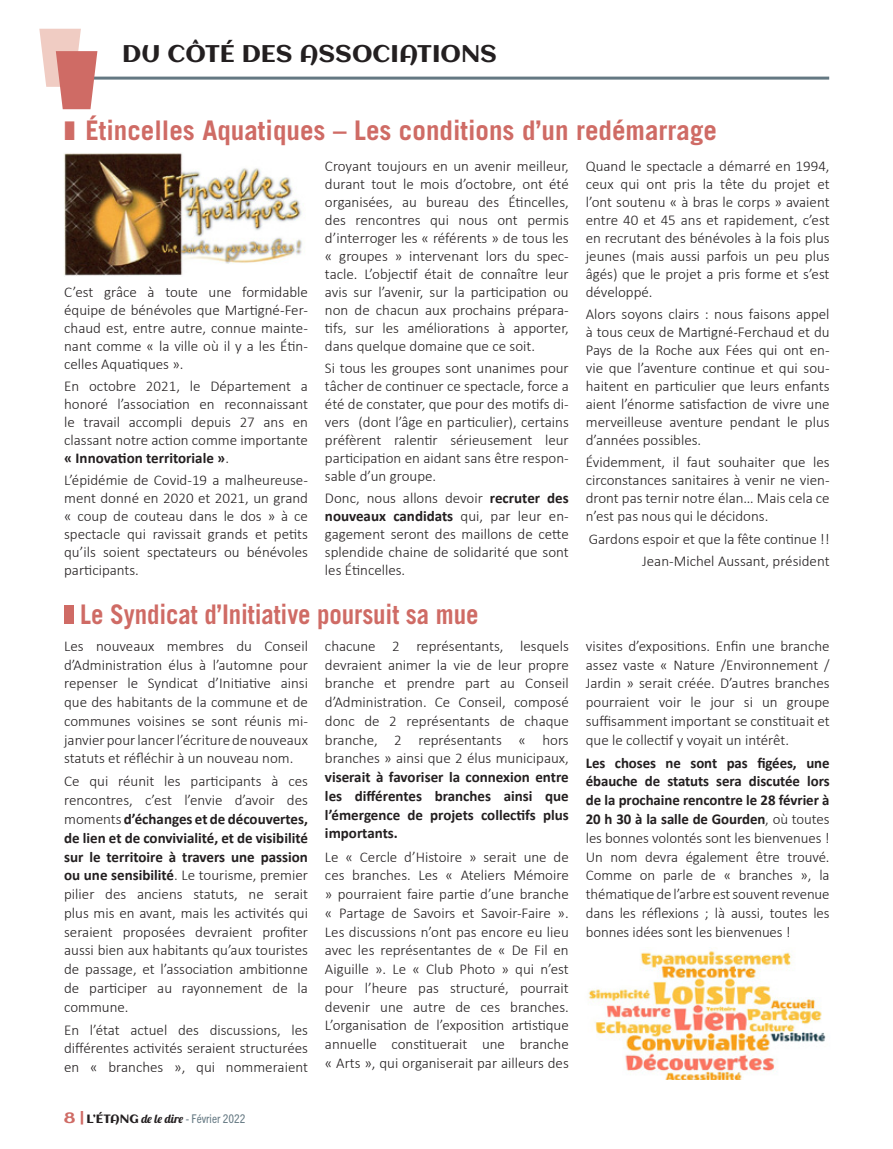
<style>
.page{position:relative;width:893px;height:1149px;background:#fff}
.page>*{position:absolute;margin:0;border:0;box-sizing:border-box;transform-origin:0 0}
.titre{font:700 27px "Trade Gothic";color:#cf6b65}
.titre-2{font:700 27px "Trade Gothic";color:#cf6b65;scale:.92 1}
.t1{font:24px "Aclonica";color:#231f20}
.texte{font:300 15px/18.8px "Calibri";color:#231f20;text-align:justify}
.t2{font:condensed 12px "Trade Gothic Next LT Pro";color:#647882}
.s1{font-weight:700}
.s2{font-family:"Aclonica";font-stretch:normal;font-size:15px;color:#cf6b65}
.s3{font-family:"Aclonica";font-stretch:normal;color:#231f20}
.s4{font-family:"Lobster 1.4";font-stretch:normal;color:#231f20}
</style>
<div class="page">
<hr style="left:85px;top:77px;width:744px;height:3px;background:#647882">
<svg style="left:39px;top:29px;width:58px;height:80px"></svg>
<div style="left:64px;top:604px;width:9px;height:19px;background:#cf6b65"></div>
<img style="left:64px;top:153px;width:238px;height:123px">
<img style="left:588px;top:950px;width:238px;height:129px">
<h2 class="t1" style="left:122px;top:37px;width:376px">DU CÔTÉ DES ASSOCIATIONS</h2>
<p class="titre" style="left:64px;top:113px;width:654px">❚ Étincelles Aquatiques – Les conditions d’un redémarrage</p>
<p class="texte" style="left:64px;top:282px;width:245px;line-height:18px">C’est grâce à toute une formidable équipe de bénévoles que Martigné-Fer&shy;chaud est, entre autre, connue mainte&shy;nant comme « la ville où il y a les Étin&shy;celles Aquatiques ».</p>
<p class="texte" style="left:64px;top:376px;width:245px;line-height:18px">En octobre 2021, le Département a honoré l’association en reconnaissant le travail accompli depuis 27 ans en classant notre action comme importante <span class="s1">« Innovation territoriale »</span>.</p>
<p class="texte" style="left:64px;top:471px;width:245px;line-height:18px">L’épidémie de Covid-19 a malheureuse&shy;ment donné en 2020 et 2021, un grand « coup de couteau dans le dos » à ce spectacle qui ravissait grands et petits qu’ils soient spectateurs ou bénévoles participants.</p>
<p class="texte" style="left:325px;top:156px;width:245px;line-height:18px">Croyant toujours en un avenir meilleur, durant tout le mois d’octobre, ont été organisées, au bureau des Étincelles, des rencontres qui nous ont permis d’interroger les « référents » de tous les « groupes » intervenant lors du spec&shy;tacle. L’objectif était de connaître leur avis sur l’avenir, sur la participation ou non de chacun aux prochains prépara&shy;tifs, sur les améliorations à apporter, dans quelque domaine que ce soit.</p>
<p class="texte" style="left:325px;top:358px;width:245px;line-height:18px">Si tous les groupes sont unanimes pour tâcher de continuer ce spectacle, force a été de constater, que pour des motifs di&shy;vers (dont l’âge en particulier), certains préfèrent ralentir sérieusement leur participation en aidant sans être respon&shy;sable d’un groupe.</p>
<p class="texte" style="left:325px;top:489px;width:245px;line-height:18px">Donc, nous allons devoir <span class="s1">recruter des nouveaux candidats</span> qui, par leur en&shy;gagement seront des maillons de cette splendide chaine de solidarité que sont les Étincelles.</p>
<p class="titre-2" style="left:80px;top:597px;width:434px">Le Syndicat d’Initiative poursuit sa mue</p>
<p class="texte" style="left:64px;top:636px;width:245px">Les nouveaux membres du Conseil d’Administration élus à l’automne pour repenser le Syndicat d’Initiative ainsi que des habitants de la commune et de communes voisines se sont réunis mi&shy;janvier pour lancer l’écriture de nouveaux statuts et réfléchir à un nouveau nom.</p>
<p class="texte" style="left:64px;top:771px;width:245px">Ce qui réunit les participants à ces rencontres, c’est l’envie d’avoir des moments <span class="s1">d’échanges et de découvertes, de lien et de convivialité, et de visibilité sur le territoire à travers une passion ou une sensibilité</span>. Le tourisme, premier pilier des anciens statuts, ne serait plus mis en avant, mais les activités qui seraient proposées devraient profiter aussi bien aux habitants qu’aux touristes de passage, et l’association ambitionne de participer au rayonnement de la commune.</p>
<p class="texte" style="left:64px;top:1019px;width:245px">En l’état actuel des discussions, les différentes activités seraient structurées en « branches », qui nommeraient</p>
<p class="texte" style="left:325px;top:636px;width:245px">chacune 2 représentants, lesquels devraient animer la vie de leur propre branche et prendre part au Conseil d’Administration. Ce Conseil, composé donc de 2 représentants de chaque branche, 2 représentants « hors branches » ainsi que 2 élus municipaux, <span class="s1">viserait à favoriser la connexion entre les différentes branches ainsi que l’émergence de projets collectifs plus importants.</span></p>
<p class="texte" style="left:325px;top:846px;width:245px">Le « Cercle d’Histoire » serait une de ces branches. Les « Ateliers Mémoire » pourraient faire partie d’une branche « Partage de Savoirs et Savoir-Faire ».<br>Les discussions n’ont pas encore eu lieu avec les représentantes de « De Fil en Aiguille ». Le « Club Photo » qui n’est pour l’heure pas structuré, pourrait devenir une autre de ces branches.<br>L’organisation de l’exposition artistique annuelle constituerait une branche « Arts », qui organiserait par ailleurs des</p>
<p class="t2" style="left:64px;top:1110px;width:183px"><span class="s2">8 |</span> <span class="s3">L’ÉTANG</span> <span class="s4">de le dire</span> - Février 2022</p>
<p class="texte" style="left:586px;top:156px;width:245px;line-height:18px">Quand le spectacle a démarré en 1994, ceux qui ont pris la tête du projet et l’ont soutenu « à bras le corps » avaient entre 40 et 45 ans et rapidement, c’est en recrutant des bénévoles à la fois plus jeunes (mais aussi parfois un peu plus âgés) que le projet a pris forme et s’est développé.</p>
<p class="texte" style="left:586px;top:304px;width:245px;line-height:18px">Alors soyons clairs : nous faisons appel à tous ceux de Martigné-Ferchaud et du Pays de la Roche aux Fées qui ont en&shy;vie que l’aventure continue et qui sou&shy;haitent en particulier que leurs enfants aient l’énorme satisfaction de vivre une merveilleuse aventure pendant le plus d’années possibles.</p>
<p class="texte" style="left:586px;top:453px;width:245px;line-height:18px">Évidemment, il faut souhaiter que les circonstances sanitaires à venir ne vien&shy;dront pas ternir notre élan… Mais cela ce n’est pas nous qui le décidons.</p>
<p class="texte" style="left:589px;top:529px;width:242px">Gardons espoir et que la fête continue !!</p>
<p class="texte" style="left:642px;top:551px;width:189px">Jean-Michel Aussant, président</p>
<p class="texte" style="left:586px;top:636px;width:245px">visites d’expositions. Enfin une branche assez vaste « Nature /Environnement / Jardin » serait créée. D’autres branches pourraient voir le jour si un groupe suffisamment important se constituait et que le collectif y voyait un intérêt.</p>
<p class="texte" style="left:586px;top:753px;width:245px"><span class="s1">Les choses ne sont pas figées, une ébauche de statuts sera discutée lors de la prochaine rencontre le 28 février à 20 h 30 à la salle de Gourden</span>, où toutes les bonnes volontés sont les bienvenues !<br>Un nom devra également être trouvé.<br>Comme on parle de « branches », la thématique de l’arbre est souvent revenue dans les réflexions ; là aussi, toutes les bonnes idées sont les bienvenues !</p>
</div>
